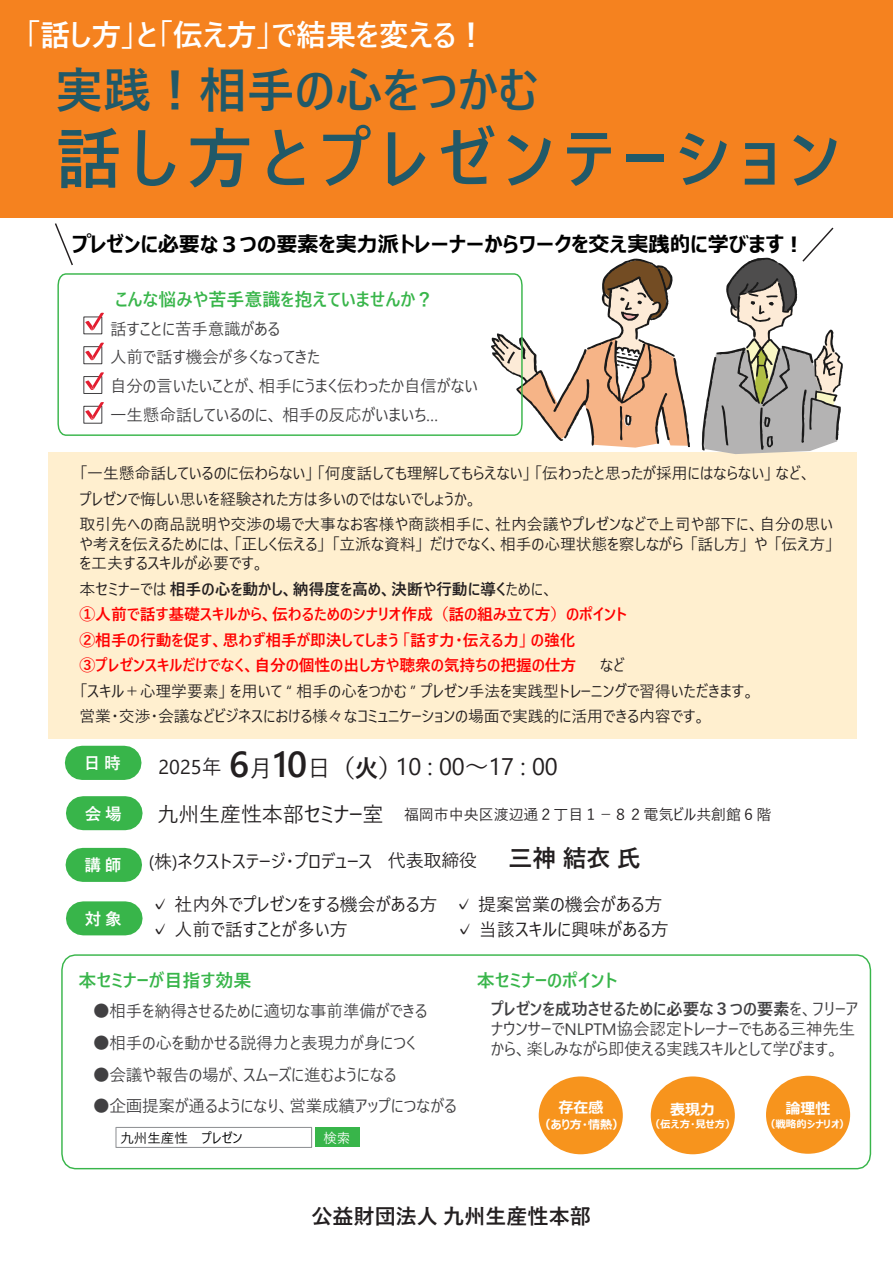
<style>
.page{position:relative;width:893px;height:1264px;background:#fff}
.page>*{position:absolute;margin:0;border:0;box-sizing:border-box;transform-origin:0 0}
.t1{font:700 66px "Yu Gothic UI";letter-spacing:.135em;color:#215968}
.t2{font:700 48px "Yu Gothic UI";letter-spacing:-.005em;color:#215968}
.t3{font:700 36px "Yu Gothic UI";color:#231f20}
.t4{font:700 30px "Yu Gothic UI";letter-spacing:-.005em;color:#fff}
.t5{font:24px "Yu Gothic UI";letter-spacing:-.005em;color:#231f20}
.t6{font:700 24px "Yu Gothic UI";letter-spacing:.13em;color:#231f20}
.t7{font:700 21px "Meiryo UI";color:#000}
.t8{font:700 21px "Yu Gothic UI";color:#231f20}
.t9{font:21px "Yu Gothic UI";letter-spacing:-.01em;color:#231f20}
.t10{font:19.95px "Yu Gothic UI";color:#231f20}
.t11{font:18px "Yu Gothic UI";color:#231f20}
.t12{font:700 18px "Yu Gothic UI";color:#38b54a}
.t13{font:16.5px/19.8px "Yu Gothic UI";letter-spacing:-.01em;color:#414042}
.t14{font:700 16.5px "Yu Gothic UI";letter-spacing:.23em;color:#fff}
.t15{font:15.9px/19.5px "Yu Gothic UI";letter-spacing:-.01em;color:#231f20;text-align:justify}
.t16{font:700 15.9px "Yu Gothic UI";letter-spacing:-.01em;color:#f00}
.t17{font:700 15.9px "Yu Gothic UI";letter-spacing:-.01em;color:#231f20}
.t18{font:15px "Yu Gothic UI";color:#231f20}
.t19{font:700 15px "Meiryo UI";color:#fff}
.t20{font:13.5px "Yu Gothic UI";color:#000}
.t21{font:13.5px "Yu Gothic UI";color:#fff}
.t22{font:700 12px "Meiryo UI";color:#fff}
.t23{font:700 10.5px "Meiryo UI";color:#fff}
.s1{font-weight:400}
.s2{font-weight:400;font-size:24px}
.s3{font-size:24px}
.s4{font-weight:700}
</style>
<div class="page">
<div style="left:48px;top:452px;width:808px;height:286px;background:#ffefcf"></div>
<div style="left:0;top:0;width:892px;height:217px;background:#f5821f"></div>
<svg style="left:55px;top:223px;width:18px;height:43px"></svg>
<svg style="left:65px;top:745px;width:76px;height:34px;background:#4dbc5d"></svg>
<svg style="left:66px;top:847px;width:76px;height:34px;background:#4ebd5e"></svg>
<svg style="left:66px;top:796px;width:77px;height:34px;background:#4dbc5d"></svg>
<svg style="left:523px;top:258px;width:167px;height:189px"></svg>
<svg style="left:701px;top:227px;width:141px;height:227px"></svg>
<svg style="left:57px;top:273px;width:466px;height:163px"></svg>
<svg style="left:61px;top:954px;width:811px;height:215px"></svg>
<div style="left:538px;top:1076px;width:84px;height:77px;background:#f7941d;border-radius:50%"></div>
<div style="left:650px;top:1076px;width:84px;height:77px;background:#f7941d;border-radius:50%"></div>
<div style="left:766px;top:1075px;width:84px;height:78px;background:#f7941d;border-radius:50%"></div>
<svg style="left:66px;top:901px;width:77px;height:34px;background:#4ebd5e"></svg>
<p class="t4" style="left:25px;top:18px;width:462px">「話し方」と「伝え方」で結果を変える！</p>
<p class="t2" style="left:55px;top:63px;width:484px">実践！相手の心をつかむ</p>
<h1 class="t1" style="left:55px;top:121px;width:786px">話し方とプレゼンテーション</h1>
<p class="t7" style="left:72px;top:229px;width:733px">プレゼンに必要な３つの要素を実力派トレーナーからワークを交え実践的に学びます！</p>
<p class="t12" style="left:115px;top:289px;width:319px">こんな悩みや苦手意識を抱えていませんか？</p>
<p class="t13" style="left:110px;top:316px;width:171px">話すことに苦⼿意識がある</p>
<p class="t13" style="left:110px;top:345px;width:211px">⼈前で話す機会が多くなってきた</p>
<p class="t13" style="left:110px;top:374px;width:369px">⾃分の⾔いたいことが、相⼿にうまく伝わったか⾃信がない</p>
<p class="t13" style="left:110px;top:403px;width:330px">⼀⽣懸命話しているのに、相⼿の反応がいまいち…</p>
<p class="t15" style="left:79px;top:461px;width:733px">「⼀⽣懸命話しているのに伝わらない」「何度話しても理解してもらえない」「伝わったと思ったが採⽤にはならない」など、</p>
<p class="t15" style="left:79px;top:487px;width:399px">プレゼンで悔しい思いを経験された⽅は多いのではないでしょうか。</p>
<p class="t15" style="left:79px;top:512px;width:755px">取引先への商品説明や交渉の場で⼤事なお客様や商談相⼿に、社内会議やプレゼンなどで上司や部下に、⾃分の思いや考えを伝えるためには、「正しく伝える」「⽴派な資料」だけでなく、相⼿の⼼理状態を察しながら「話し⽅」や「伝え⽅」を工夫するスキルが必要です。</p>
<p class="t17" style="left:79px;top:579px;width:475px"><span class="s1">本セミナーでは</span>相⼿の⼼を動かし、納得度を高め、決断や⾏動に導く<span class="s1">ために、</span></p>
<p class="t16" style="left:79px;top:605px;width:549px">①⼈前で話す基礎スキルから、伝わるためのシナリオ作成（話の組み⽴て⽅）のポイント</p>
<p class="t16" style="left:79px;top:630px;width:498px">②相⼿の⾏動を促す、思わず相⼿が即決してしまう「話す⼒・伝える⼒」の強化</p>
<p class="t16" style="left:79px;top:656px;width:497px">③プレゼンスキルだけでなく、⾃分の個性の出し⽅や聴衆の気持ちの把握の仕⽅</p>
<p class="t15" style="left:599px;top:653px;width:26px">など</p>
<p class="t15" style="left:79px;top:679px;width:677px">「スキル＋⼼理学要素」を⽤いて “ 相⼿の⼼をつかむ ” プレゼン⼿法を実践型トレーニングで習得いただきます。</p>
<p class="t15" style="left:79px;top:704px;width:628px">営業・交渉・会議などビジネスにおける様々なコミュニケーションの場⾯で実践的に活⽤できる内容です。</p>
<p class="t3" style="left:229px;top:743px;width:174px">6<span class="s2">月</span>10<span class="s2">日</span><span class="s3">（火）</span></p>
<p class="t5" style="left:395px;top:744px;width:164px">10 : 00～17 : 00</p>
<p class="t14" style="left:85px;top:804px;width:38px">会場</p>
<p class="t18" style="left:404px;top:800px;width:369px">福岡市中央区渡辺通２丁目１－８２電気ビル共創館６階</p>
<p class="t14" style="left:84px;top:753px;width:38px">日時</p>
<p class="t10" style="left:158px;top:748px;width:65px">2025年</p>
<p class="t9" style="left:157px;top:794px;width:228px">九州生産性本部セミナー室</p>
<p class="t14" style="left:84px;top:855px;width:38px">講師</p>
<p class="t14" style="left:85px;top:909px;width:38px">対象</p>
<p class="t11" style="left:149px;top:845px;width:225px">(株)ネクストステージ・プロデュース</p>
<p class="t11" style="left:388px;top:843px;width:91px">代表取締役</p>
<p class="t6" style="left:508px;top:844px;width:134px">三神結衣氏</p>
<p class="t11" style="left:151px;top:887px;width:510px">✓ 社内外でプレゼンをする機会がある方 ✓ 提案営業の機会がある方</p>
<p class="t11" style="left:151px;top:912px;width:196px">✓ 人前で話すことが多い方</p>
<p class="t11" style="left:456px;top:912px;width:212px">✓ 当該スキルに興味がある方</p>
<p class="t12" style="left:78px;top:969px;width:174px">本セミナーが目指す効果</p>
<p class="t12" style="left:476px;top:969px;width:142px">本セミナーのポイント</p>
<p class="t13" style="left:491px;top:997px;width:369px"><span class="s4">プレゼンを成功させるために必要な３つの要素</span>を、フリーアナウンサーでNLPTM協会認定トレーナーでもある三神先生から、楽しみながら即使える実践スキルとして学びます。</p>
<p class="t13" style="left:93px;top:998px;width:336px">●相手を納得させるために適切な事前準備ができる</p>
<p class="t13" style="left:93px;top:1030px;width:324px">●相手の心を動かせる説得力と表現力が身につく</p>
<p class="t13" style="left:93px;top:1062px;width:305px">●会議や報告の場が、スムーズに進むようになる</p>
<p class="t13" style="left:93px;top:1094px;width:365px">●企画提案が通るようになり、営業成績アップにつながる</p>
<p class="t19" style="left:558px;top:1097px;width:46px">存在感</p>
<p class="t22" style="left:538px;top:1115px;width:87px">（あり方・情熱）</p>
<p class="t19" style="left:785px;top:1097px;width:46px">論理性</p>
<p class="t23" style="left:765px;top:1116px;width:86px">（戦略的シナリオ）</p>
<p class="t19" style="left:670px;top:1098px;width:46px">表現力</p>
<p class="t23" style="left:649px;top:1116px;width:87px">（伝え方・見せ方）</p>
<p class="t20" style="left:120px;top:1124px;width:124px">九州生産性 プレゼン</p>
<p class="t21" style="left:323px;top:1125px;width:28px">検索</p>
<p class="t8" style="left:311px;top:1203px;width:281px">公益財団法人九州生産性本部</p>
</div>
